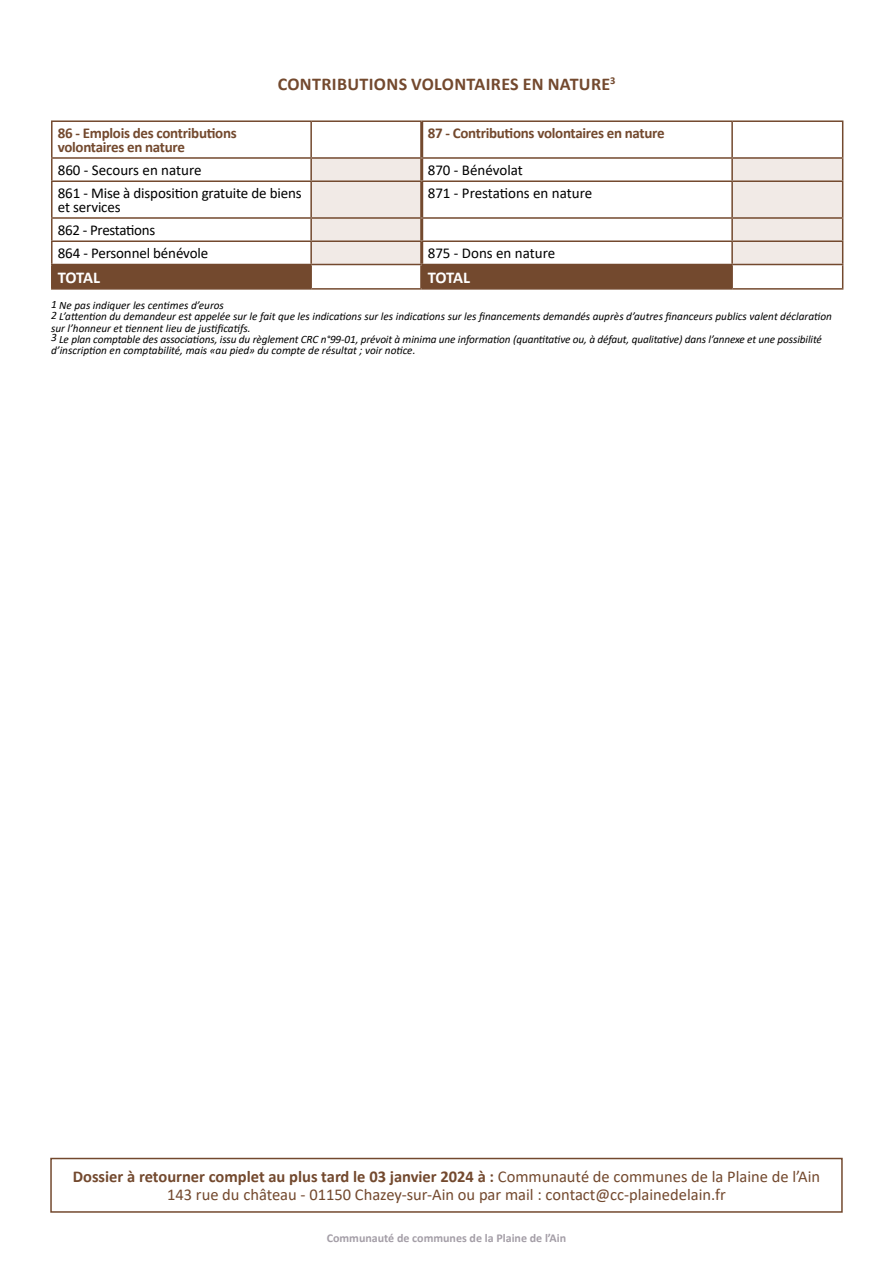
<style>
.page{position:relative;width:893px;height:1263px;background:#fff}
.page>*{position:absolute;margin:0;border:0;box-sizing:border-box;transform-origin:0 0}
.t1{font:700 18px "Calibri";letter-spacing:.02em;color:#73492e}
.t2{font:16.5px/18px "Calibri";color:#73492e;text-align:center}
.t3{font:700 16.5px "Calibri";letter-spacing:-.025em;color:#fff}
.t4{font:15px/13.5px "Calibri";letter-spacing:-.01em;color:#000}
.t5{font:700 15px/13.5px "Calibri";letter-spacing:-.02em;color:#73492e}
.t6{font:700 12px "Calibri";color:#a49ea7}
.t7{font:italic 11.25px/11.2px "Calibri";color:#000}
.s1{font-weight:700}
</style>
<div class="page">
<div style="left:50px;top:1158px;width:793px;height:55px;border:2px solid #73492e"></div>
<svg style="left:312px;top:159px;width:530px;height:58px"></svg>
<hr style="left:51px;top:122px;width:2px;height:35px;background:#73492e">
<hr style="left:51px;top:120px;width:260px;height:2px;background:#73492e">
<hr style="left:310px;top:122px;width:2px;height:35px;background:#73492e">
<hr style="left:311px;top:120px;width:111px;height:2px;background:#73492e">
<hr style="left:420px;top:122px;width:3px;height:35px;background:#73492e">
<hr style="left:422px;top:120px;width:310px;height:2px;background:#73492e">
<hr style="left:731px;top:122px;width:2px;height:35px;background:#73492e">
<hr style="left:732px;top:120px;width:111px;height:2px;background:#73492e">
<hr style="left:842px;top:122px;width:1px;height:35px;background:#73492e">
<hr style="left:51px;top:159px;width:2px;height:21px;background:#73492e">
<hr style="left:51px;top:157px;width:260px;height:2px;background:#73492e">
<hr style="left:310px;top:159px;width:2px;height:21px;background:#73492e">
<hr style="left:311px;top:157px;width:111px;height:2px;background:#73492e">
<hr style="left:420px;top:159px;width:3px;height:21px;background:#73492e">
<hr style="left:422px;top:157px;width:310px;height:2px;background:#73492e">
<hr style="left:731px;top:159px;width:2px;height:21px;background:#73492e">
<hr style="left:732px;top:157px;width:111px;height:2px;background:#73492e">
<svg style="left:842px;top:159px;width:1px;height:21px"></svg>
<hr style="left:51px;top:182px;width:2px;height:35px;background:#73492e">
<hr style="left:51px;top:180px;width:260px;height:2px;background:#73492e">
<hr style="left:310px;top:182px;width:2px;height:35px;background:#73492e">
<hr style="left:311px;top:180px;width:111px;height:2px;background:#73492e">
<hr style="left:420px;top:182px;width:3px;height:35px;background:#73492e">
<hr style="left:422px;top:180px;width:310px;height:2px;background:#73492e">
<hr style="left:731px;top:182px;width:2px;height:35px;background:#73492e">
<hr style="left:732px;top:180px;width:111px;height:2px;background:#73492e">
<hr style="left:842px;top:182px;width:1px;height:35px;background:#73492e">
<hr style="left:51px;top:219px;width:2px;height:21px;background:#73492e">
<hr style="left:51px;top:217px;width:260px;height:2px;background:#73492e">
<hr style="left:311px;top:217px;width:111px;height:2px;background:#73492e">
<hr style="left:422px;top:217px;width:310px;height:2px;background:#73492e">
<hr style="left:732px;top:217px;width:111px;height:2px;background:#73492e">
<hr style="left:51px;top:242px;width:2px;height:22px;background:#73492e">
<hr style="left:51px;top:240px;width:260px;height:2px;background:#73492e">
<hr style="left:51px;top:265px;width:2px;height:23px;background:#73492e">
<hr style="left:51px;top:264px;width:260px;height:1px;background:#73492e">
<hr style="left:51px;top:288px;width:260px;height:2px;background:#73492e">
<hr style="left:311px;top:288px;width:111px;height:2px;background:#73492e">
<hr style="left:422px;top:288px;width:310px;height:2px;background:#73492e">
<svg style="left:52px;top:219px;width:791px;height:70px"></svg>
<hr style="left:732px;top:288px;width:111px;height:2px;background:#73492e">
<h1 class="t1" style="left:278px;top:71px;width:339px">CONTRIBUTIONS VOLONTAIRES EN NATURE<sup>3</sup></h1>
<h3 class="t5" style="left:58px;top:127px;width:180px">86 - Emplois des contributions volontaires en nature</h3>
<h3 class="t5" style="left:428px;top:127px;width:238px">87 - Contributions volontaires en nature</h3>
<h3 class="t4" style="left:58px;top:163px;width:145px">860 - Secours en nature</h3>
<h3 class="t4" style="left:428px;top:163px;width:97px">870 - Bénévolat</h3>
<h3 class="t4" style="left:58px;top:186px;width:245px">861 - Mise à disposition gratuite de biens et services</h3>
<h3 class="t4" style="left:428px;top:186px;width:166px">871 - Prestations en nature</h3>
<h3 class="t4" style="left:58px;top:218px;width:152px;line-height:23.2px">862 - Prestations<br>864 - Personnel bénévole</h3>
<h3 class="t4" style="left:428px;top:246px;width:129px">875 - Dons en nature</h3>
<h2 class="t3" style="left:58px;top:266px;width:44px">TOTAL</h2>
<h2 class="t3" style="left:428px;top:266px;width:44px">TOTAL</h2>
<p class="t7" style="left:51px;top:299px;width:782px">1 Ne pas indiquer les centimes d’euros<br>2 L’attention du demandeur est appelée sur le fait que les indications sur les indications sur les financements demandés auprès d’autres financeurs publics valent déclaration sur l’honneur et tiennent lieu de justificatifs.<br>3 Le plan comptable des associations, issu du règlement CRC n°99-01, prévoit à minima une information (quantitative ou, à défaut, qualitative) dans l’annexe et une possibilité d’inscription en comptabilité, mais «au pied» du compte de résultat ; voir notice.</p>
<h2 class="t2" style="left:73px;top:1167px;width:749px"><span class="s1">Dossier à retourner complet au plus tard le 03 janvier 2024 à :</span> Communauté de communes de la Plaine de l’Ain<br>143 rue du château - 01150 Chazey-sur-Ain ou par mail : contact@cc-plainedelain.fr</h2>
<p class="t6" style="left:327px;top:1229px;width:241px">Communauté de communes de la Plaine de l’Ain</p>
</div>
